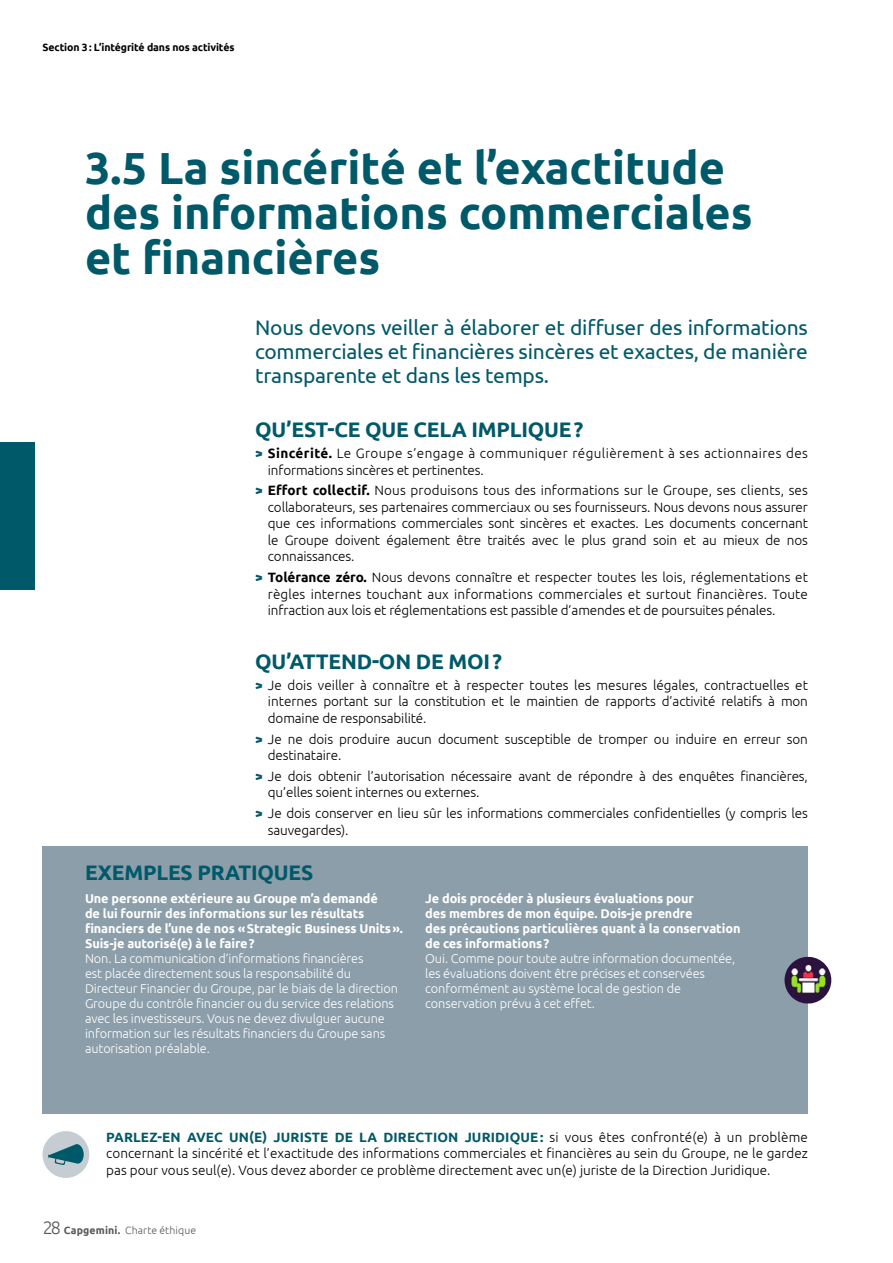
<style>
.page{position:relative;width:893px;height:1263px;background:#fff}
.page>*{position:absolute;margin:0;border:0;box-sizing:border-box;transform-origin:0 0}
.t1{font:700 45px/45px "Ubuntu";color:#005969}
.t2{font:21px/24px "Ubuntu";letter-spacing:-.01em;color:#005969;text-align:justify}
.t3{font:700 21px "Ubuntu";letter-spacing:-.01em;color:#005969}
.t4{font:300 13.5px/16.5px "Ubuntu";letter-spacing:-.01em;color:#000;text-align:justify}
.t5{font:300 13.5px/16.5px "Ubuntu";letter-spacing:.03em;color:#000}
.t6{font:300 12.75px/15px "Ubuntu";letter-spacing:-.01em;color:#fff}
.t7{font:700 12.75px/15px "Ubuntu";letter-spacing:-.01em;color:#fff}
.t8{font:700 10.5px "Ubuntu";letter-spacing:-.01em;color:#000}
.t9{font:300 10.5px "Ubuntu";letter-spacing:.01em;color:#58585a}
.s1{font-weight:700;color:#005969}
.s2{font-weight:700}
.s3{font-size:18px}
</style>
<div class="page">
<div style="left:43px;top:846px;width:765px;height:268px;background:#8c9ea9"></div>
<div style="left:43px;top:1131px;width:46px;height:47px;background:#c5cdd2;border-radius:50%"></div>
<svg style="left:48px;top:1144px;width:36px;height:21px"></svg>
<img style="left:784px;top:957px;width:47px;height:46px;border-radius:22px">
<div style="left:0;top:443px;width:34px;height:147px;background:#005969"></div>
<p class="t8" style="left:43px;top:41px;width:193px">Section 3: L’intégrité dans nos activités</p>
<p class="t1" style="left:85px;top:145px;width:669px">3.5 La sincérité et l’exactitude des informations commerciales et financières</p>
<p class="t2" style="left:255px;top:315px;width:554px">Nous devons veiller à élaborer et diffuser des informations commerciales et financières sincères et exactes, de manière transparente et dans les temps.</p>
<p class="t3" style="left:255px;top:417px;width:330px">QU’EST-CE QUE CELA IMPLIQUE?</p>
<p class="t5" style="left:268px;top:445px;width:542px;text-indent:-13px"><span class="s1">&gt;</span> <span class="s2">Sincérité.</span> Le Groupe s’engage à communiquer régulièrement à ses actionnaires des informations sincères et pertinentes.</p>
<p class="t4" style="left:268px;top:482px;width:542px;text-indent:-13px"><span class="s1">&gt;</span> <span class="s2">Effort collectif.</span> Nous produisons tous des informations sur le Groupe, ses clients, ses collaborateurs, ses partenaires commerciaux ou ses fournisseurs. Nous devons nous assurer que ces informations commerciales sont sincères et exactes. Les documents concernant le Groupe doivent également être traités avec le plus grand soin et au mieux de nos connaissances.</p>
<p class="t4" style="left:268px;top:569px;width:542px;text-indent:-13px"><span class="s1">&gt;</span> <span class="s2">Tolérance zéro.</span> Nous devons connaître et respecter toutes les lois, réglementations et règles internes touchant aux informations commerciales et surtout financières. Toute infraction aux lois et réglementations est passible d’amendes et de poursuites pénales.</p>
<p class="t3" style="left:255px;top:649px;width:248px">QU’ATTEND-ON DE MOI?</p>
<p class="t4" style="left:268px;top:676px;width:542px;text-indent:-13px"><span class="s1">&gt;</span> Je dois veiller à connaître et à respecter toutes les mesures légales, contractuelles et internes portant sur la constitution et le maintien de rapports d’activité relatifs à mon domaine de responsabilité.</p>
<p class="t4" style="left:268px;top:730px;width:542px;text-indent:-13px"><span class="s1">&gt;</span> Je ne dois produire aucun document susceptible de tromper ou induire en erreur son destinataire.</p>
<p class="t4" style="left:268px;top:767px;width:542px;text-indent:-13px"><span class="s1">&gt;</span> Je dois obtenir l’autorisation nécessaire avant de répondre à des enquêtes financières, qu’elles soient internes ou externes.</p>
<p class="t4" style="left:268px;top:805px;width:542px;text-indent:-13px"><span class="s1">&gt;</span> Je dois conserver en lieu sûr les informations commerciales confidentielles (y compris les sauvegardes).</p>
<p class="t3" style="left:85px;top:859px;width:230px">EXEMPLES PRATIQUES</p>
<p class="t7" style="left:85px;top:891px;width:320px">Une personne extérieure au Groupe m’a demandé<br>de lui fournir des informations sur les résultats financiers de l’une de nos «Strategic Business Units».<br>Suis-je autorisé(e) à le faire?</p>
<p class="t6" style="left:85px;top:950px;width:314px">Non. La communication d’informations financières<br>est placée directement sous la responsabilité du Directeur Financier du Groupe, par le biais de la direction Groupe du contrôle financier ou du service des relations avec les investisseurs. Vous ne devez divulguer aucune information sur les résultats financiers du Groupe sans autorisation préalable.</p>
<p class="t7" style="left:425px;top:891px;width:317px">Je dois procéder à plusieurs évaluations pour<br>des membres de mon équipe. Dois-je prendre<br>des précautions particulières quant à la conservation de ces informations?</p>
<p class="t6" style="left:425px;top:950px;width:312px">Oui. Comme pour toute autre information documentée, les évaluations doivent être précises et conservées conformément au système local de gestion de conservation prévu à cet effet.</p>
<p class="t4" style="left:106px;top:1128px;width:703px"><span class="s1">PARLEZ-EN AVEC UN(E) JURISTE DE LA DIRECTION JURIDIQUE:</span> si vous êtes confronté(e) à un problème concernant la sincérité et l’exactitude des informations commerciales et financières au sein du Groupe, ne le gardez pas pour vous seul(e). Vous devez aborder ce problème directement avec un(e) juriste de la Direction Juridique.</p>
<p class="t9" style="left:43px;top:1224px;width:155px"><span class="s3">28</span> <span class="s2">Capgemini.</span> Charte éthique</p>
</div>
